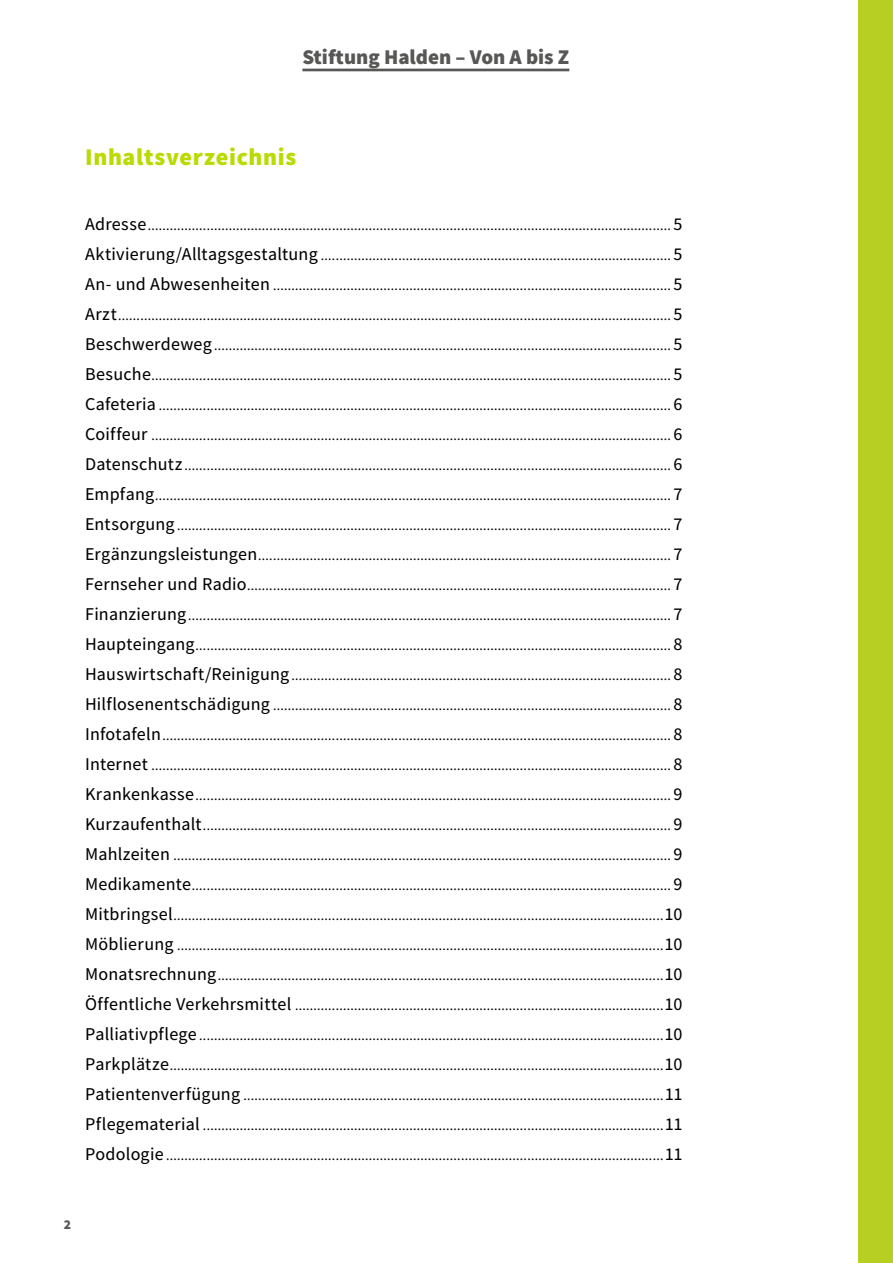
<style>
.page{position:relative;width:893px;height:1263px;background:#fff}
.page>*{position:absolute;margin:0;border:0;box-sizing:border-box;transform-origin:0 0}
.t1{font:800 24px "Assistant";letter-spacing:.03em;color:#b9db01}
.t2{font:800 21px "Assistant";color:#575756}
.t3{font:500 13.5px "Assistant";color:#000}
.t4{font:800 13.5px "Assistant";color:#575756}
.s1{font-size:18px}
</style>
<div class="page">
<div style="left:859px;top:0;width:34px;height:1263px;background:#b7ce23"></div>
<hr style="left:302px;top:69px;width:267px;height:2px;background:#575756">
<h2 class="t2" style="left:302px;top:43px;width:268px">Stiftung Halden – Von A bis Z</h2>
<h1 class="t1" style="left:85px;top:140px;width:213px">Inhaltsverzeichnis</h1>
<p class="t3" style="left:85px;top:217px;width:599px"><span class="s1">Adresse</span>.............................................................................................................................................. <span class="s1">5</span></p>
<p class="t3" style="left:85px;top:247px;width:599px"><span class="s1">Aktivierung/Alltagsgestaltung</span> ............................................................................................... <span class="s1">5</span></p>
<p class="t3" style="left:85px;top:277px;width:599px"><span class="s1">An- und Abwesenheiten</span> ............................................................................................................ <span class="s1">5</span></p>
<p class="t3" style="left:85px;top:307px;width:599px"><span class="s1">Arzt</span>...................................................................................................................................................... <span class="s1">5</span></p>
<p class="t3" style="left:85px;top:337px;width:599px"><span class="s1">Beschwerdeweg</span>............................................................................................................................ <span class="s1">5</span></p>
<p class="t3" style="left:85px;top:367px;width:599px"><span class="s1">Besuche</span>............................................................................................................................................. <span class="s1">5</span></p>
<p class="t3" style="left:85px;top:397px;width:599px"><span class="s1">Cafeteria</span> ........................................................................................................................................... <span class="s1">6</span></p>
<p class="t3" style="left:85px;top:427px;width:599px"><span class="s1">Coiffeur</span> ............................................................................................................................................. <span class="s1">6</span></p>
<p class="t3" style="left:85px;top:457px;width:599px"><span class="s1">Datenschutz</span> .................................................................................................................................... <span class="s1">6</span></p>
<p class="t3" style="left:85px;top:487px;width:599px"><span class="s1">Empfang</span>............................................................................................................................................ <span class="s1">7</span></p>
<p class="t3" style="left:85px;top:517px;width:599px"><span class="s1">Entsorgung</span> ...................................................................................................................................... <span class="s1">7</span></p>
<p class="t3" style="left:85px;top:547px;width:599px"><span class="s1">Ergänzungsleistungen</span>................................................................................................................ <span class="s1">7</span></p>
<p class="t3" style="left:85px;top:577px;width:599px"><span class="s1">Fernseher und Radio</span>................................................................................................................... <span class="s1">7</span></p>
<p class="t3" style="left:85px;top:607px;width:599px"><span class="s1">Finanzierung</span>................................................................................................................................... <span class="s1">7</span></p>
<p class="t3" style="left:85px;top:637px;width:599px"><span class="s1">Haupteingang</span>................................................................................................................................. <span class="s1">8</span></p>
<p class="t3" style="left:85px;top:667px;width:599px"><span class="s1">Hauswirtschaft/Reinigung</span>....................................................................................................... <span class="s1">8</span></p>
<p class="t3" style="left:85px;top:697px;width:599px"><span class="s1">Hilflosenentschädigung</span> ............................................................................................................ <span class="s1">8</span></p>
<p class="t3" style="left:85px;top:727px;width:599px"><span class="s1">Infotafeln</span>.......................................................................................................................................... <span class="s1">8</span></p>
<p class="t3" style="left:85px;top:757px;width:599px"><span class="s1">Internet</span> ............................................................................................................................................. <span class="s1">8</span></p>
<p class="t3" style="left:85px;top:787px;width:599px"><span class="s1">Krankenkasse</span>................................................................................................................................. <span class="s1">9</span></p>
<p class="t3" style="left:85px;top:817px;width:599px"><span class="s1">Kurzaufenthalt</span>............................................................................................................................... <span class="s1">9</span></p>
<p class="t3" style="left:85px;top:847px;width:599px"><span class="s1">Mahlzeiten</span> ....................................................................................................................................... <span class="s1">9</span></p>
<p class="t3" style="left:85px;top:877px;width:599px"><span class="s1">Medikamente</span>.................................................................................................................................. <span class="s1">9</span></p>
<p class="t3" style="left:85px;top:907px;width:599px"><span class="s1">Mitbringsel</span>.....................................................................................................................................<span class="s1">10</span></p>
<p class="t3" style="left:85px;top:937px;width:599px"><span class="s1">Möblierung</span> ....................................................................................................................................<span class="s1">10</span></p>
<p class="t3" style="left:85px;top:967px;width:599px"><span class="s1">Monatsrechnung</span>.........................................................................................................................<span class="s1">10</span></p>
<p class="t3" style="left:85px;top:997px;width:599px"><span class="s1">Öffentliche Verkehrsmittel</span> ....................................................................................................<span class="s1">10</span></p>
<p class="t3" style="left:85px;top:1027px;width:599px"><span class="s1">Palliativpflege</span> ..............................................................................................................................<span class="s1">10</span></p>
<p class="t3" style="left:85px;top:1057px;width:599px"><span class="s1">Parkplätze</span>......................................................................................................................................<span class="s1">10</span></p>
<p class="t3" style="left:85px;top:1087px;width:599px"><span class="s1">Patientenverfügung</span> .................................................................................................................. <span class="s1">11</span></p>
<p class="t3" style="left:85px;top:1117px;width:599px"><span class="s1">Pflegematerial</span> ............................................................................................................................. <span class="s1">11</span></p>
<p class="t3" style="left:85px;top:1147px;width:599px"><span class="s1">Podologie</span> ....................................................................................................................................... <span class="s1">11</span></p>
<p class="t4" style="left:64px;top:1215px;width:9px">2</p>
</div>
